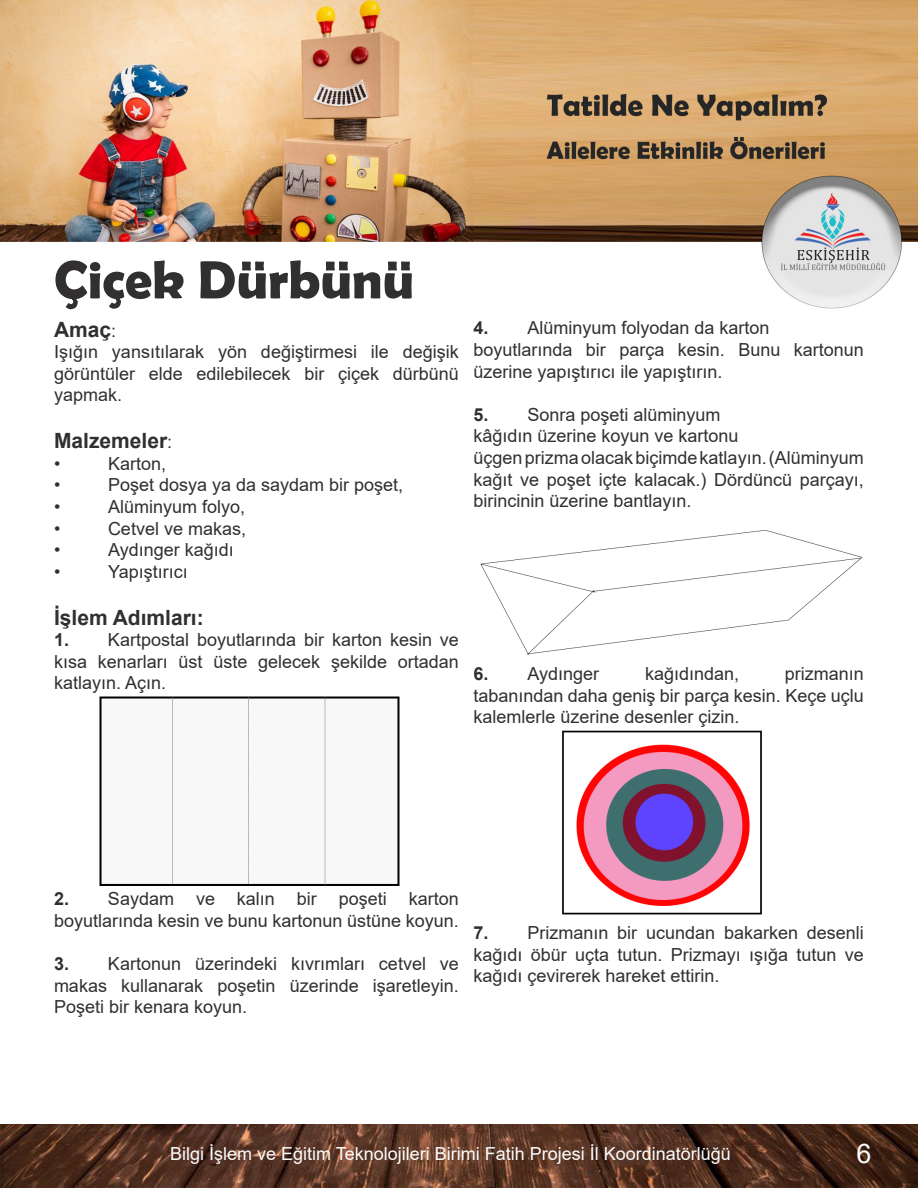
<style>
.page{position:relative;width:918px;height:1188px;background:#fff}
.page>*{position:absolute;margin:0;border:0;box-sizing:border-box;transform-origin:0 0}
.t1{font:700 54px "Berlin Sans FB Demi";color:#312f30}
.t2{font:27px "Arial";color:#fafafa}
.t3{font:700 21px "Arial";color:#312f30}
.t4{font:18px/21.6px "Arial";color:#312f30;text-align:justify}
.t5{font:18px "Arial";color:#fcfcfc}
.s1{font-weight:400;font-size:18px}
.s2{font-weight:700}
</style>
<div class="page">
<img style="left:0;top:0;width:918px;height:309px">
<img style="left:0;top:1124px;width:918px;height:64px">
<img style="left:99px;top:697px;width:300px;height:189px">
<img style="left:480px;top:530px;width:383px;height:125px">
<img style="left:562px;top:730px;width:200px;height:185px">
<p class="t1" style="left:54px;top:248px;width:361px">Çiçek Dürbünü</p>
<p class="t3" style="left:54px;top:314px;width:64px">Amaç<span class="s1">:</span></p>
<p class="t4" style="left:54px;top:341px;width:406px">Işığın yansıtılarak yön değiştirmesi ile değişik görüntüler elde edilebilecek bir çiçek dürbünü yapmak.</p>
<p class="t3" style="left:54px;top:426px;width:120px">Malzemeler<span class="s1">:</span></p>
<p class="t4" style="left:54px;top:453px;width:8px">•</p>
<p class="t4" style="left:108px;top:453px;width:60px">Karton,</p>
<p class="t4" style="left:54px;top:474px;width:8px">•</p>
<p class="t4" style="left:108px;top:474px;width:297px">Poşet dosya ya da saydam bir poşet,</p>
<p class="t4" style="left:54px;top:496px;width:8px">•</p>
<p class="t4" style="left:108px;top:496px;width:139px">Alüminyum folyo,</p>
<p class="t4" style="left:54px;top:517px;width:8px">•</p>
<p class="t4" style="left:108px;top:517px;width:140px">Cetvel ve makas,</p>
<p class="t4" style="left:54px;top:539px;width:8px">•</p>
<p class="t4" style="left:108px;top:539px;width:127px">Aydınger kağıdı</p>
<p class="t4" style="left:54px;top:561px;width:8px">•</p>
<p class="t4" style="left:108px;top:561px;width:81px">Yapıştırıcı</p>
<p class="t3" style="left:54px;top:602px;width:151px">İşlem Adımları:</p>
<p class="t4" style="left:54px;top:629px;width:406px"><span class="s2">1.</span> Kartpostal boyutlarında bir karton kesin ve kısa kenarları üst üste gelecek şekilde ortadan katlayın. Açın.</p>
<p class="t4" style="left:473px;top:317px;width:298px"><span class="s2">4.</span> Alüminyum folyodan da karton</p>
<p class="t4" style="left:473px;top:339px;width:392px">boyutlarında bir parça kesin. Bunu kartonun üzerine yapıştırıcı ile yapıştırın.</p>
<p class="t4" style="left:473px;top:404px;width:249px"><span class="s2">5.</span> Sonra poşeti alüminyum</p>
<p class="t4" style="left:473px;top:425px;width:267px">kâğıdın üzerine koyun ve kartonu</p>
<p class="t4" style="left:473px;top:447px;width:392px">üçgen prizma olacak biçimde katlayın. (Alüminyum kağıt ve poşet içte kalacak.) Dördüncü parçayı, birincinin üzerine bantlayın.</p>
<p class="t4" style="left:473px;top:663px;width:392px;text-indent:312px">prizmanın tabanından daha geniş bir parça kesin. Keçe uçlu kalemlerle üzerine desenler çizin.</p>
<p class="t4" style="left:473px;top:663px;width:127px"><span class="s2">6.</span> Aydınger</p>
<p class="t4" style="left:645px;top:663px;width:96px">kağıdından,</p>
<p class="t4" style="left:54px;top:888px;width:406px"><span class="s2">2.</span> Saydam ve kalın bir poşeti karton boyutlarında kesin ve bunu kartonun üstüne koyun.</p>
<p class="t4" style="left:54px;top:953px;width:406px"><span class="s2">3.</span> Kartonun üzerindeki kıvrımları cetvel ve makas kullanarak poşetin üzerinde işaretleyin.<br>Poşeti bir kenara koyun.</p>
<p class="t4" style="left:473px;top:922px;width:392px"><span class="s2">7.</span> Prizmanın bir ucundan bakarken desenli kağıdı öbür uçta tutun. Prizmayı ışığa tutun ve kağıdı çevirerek hareket ettirin.</p>
<p class="t5" style="left:170px;top:1142px;width:562px">Bilgi İşlem ve Eğitim Teknolojileri Birimi Fatih Projesi İl Koordinatörlüğü</p>
<h2 class="t2" style="left:856px;top:1135px;width:17px">6</h2>
</div>
